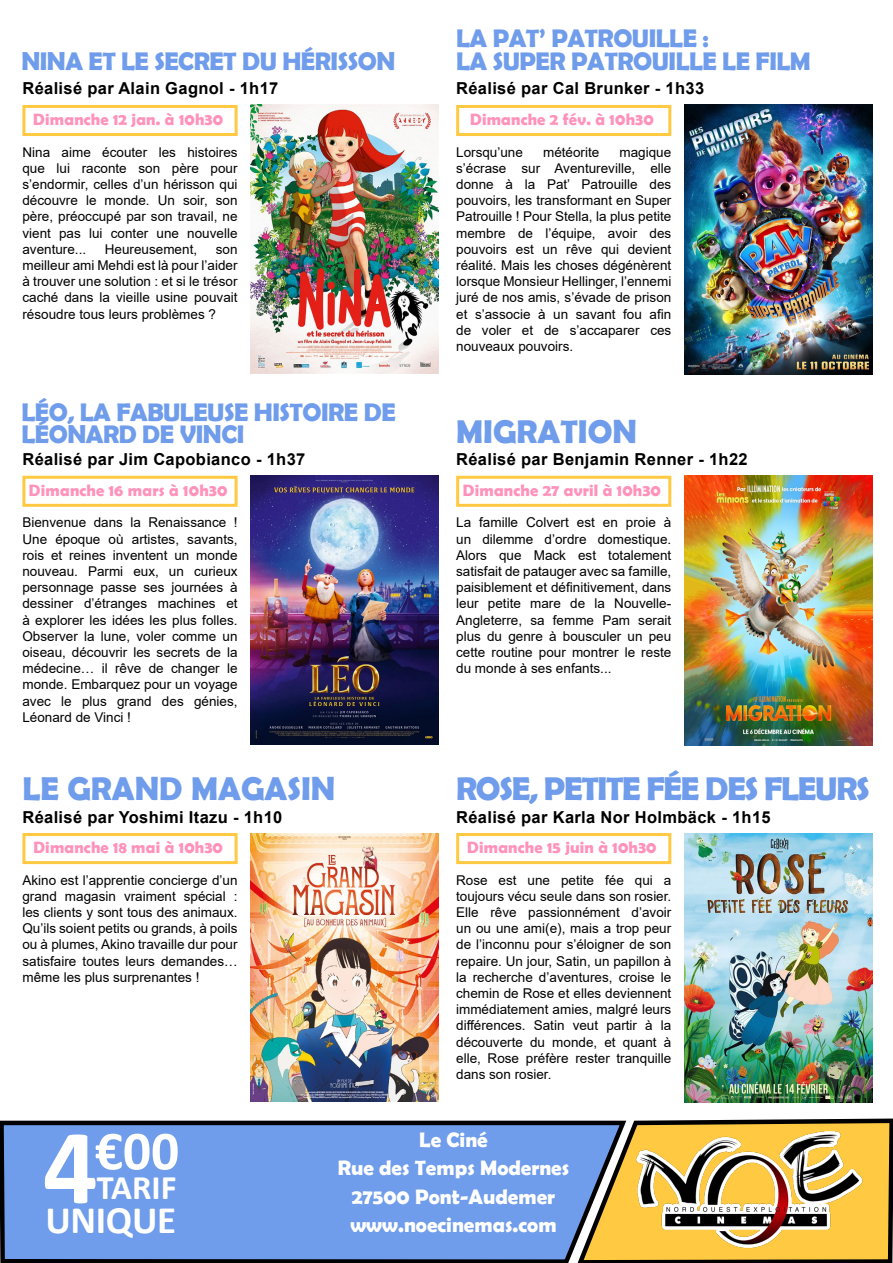
<style>
.page{position:relative;width:893px;height:1263px;background:#fff}
.page>*{position:absolute;margin:0;border:0;box-sizing:border-box;transform-origin:0 0}
.t1{font:700 108px "Calibri";color:#fff}
.t2{font:700 55.5px "Calibri";color:#fff}
.t3{font:700 39px "Calibri";letter-spacing:-.01em;color:#fff}
.t4{font:700 34.5px "Calibri";color:#fff}
.t5{font:700 33px "Berlin Sans FB Demi";letter-spacing:-.04em;color:#6f9ceb}
.t6{font:700 33px "Berlin Sans FB Demi";color:#6f9ceb}
.t7{font:700 25.5px/22.5px "Berlin Sans FB Demi";letter-spacing:-.02em;color:#6f9ceb}
.t8{font:700 21px/28.5px "Berlin Sans FB Demi";color:#fff;text-align:center}
.t9{font:700 16.5px "Arial";letter-spacing:.02em;color:#000}
.t10{font:700 16.5px "Berlin Sans FB Demi";letter-spacing:.01em;color:#ff92bb}
.t11{font:13.5px/16.2px "Arial";color:#000;text-align:justify}
</style>
<div class="page">
<img style="left:684px;top:833px;width:188px;height:269px">
<div style="left:456px;top:833px;width:215px;height:31px;border:3px solid #ffc942"></div>
<img style="left:250px;top:833px;width:188px;height:269px">
<div style="left:22px;top:833px;width:216px;height:31px;border:3px solid #ffc942"></div>
<img style="left:684px;top:476px;width:188px;height:269px">
<div style="left:456px;top:476px;width:215px;height:31px;border:3px solid #ffc942"></div>
<img style="left:250px;top:476px;width:188px;height:269px">
<div style="left:22px;top:476px;width:216px;height:31px;border:3px solid #ffc942"></div>
<img style="left:684px;top:105px;width:188px;height:269px">
<div style="left:456px;top:105px;width:215px;height:31px;border:3px solid #ffc942"></div>
<img style="left:250px;top:105px;width:188px;height:269px">
<div style="left:22px;top:105px;width:216px;height:31px;border:3px solid #ffc942"></div>
<svg style="left:0;top:1120px;width:574px;height:143px;background:#6892db"></svg>
<svg style="left:574px;top:1118px;width:319px;height:145px;background:#b1995a"></svg>
<img style="left:636px;top:1129px;width:227px;height:122px">
<p class="t7" style="left:21px;top:50px;width:376px">NINA ET LE SECRET DU HÉRISSON</p>
<p class="t9" style="left:22px;top:76px;width:257px">Réalisé par Alain Gagnol - 1h17</p>
<p class="t10" style="left:33px;top:110px;width:191px">Dimanche 12 jan. à 10h30</p>
<p class="t11" style="left:22px;top:144px;width:217px">Nina aime écouter les histoires que lui raconte son père pour s’endormir, celles d’un hérisson qui découvre le monde. Un soir, son père, préoccupé par son travail, ne vient pas lui conter une nouvelle aventure...</p>
<p class="t11" style="left:105px;top:241px;width:94px">Heureusement,</p>
<p class="t11" style="left:22px;top:241px;width:217px;text-indent:193px">son meilleur ami Mehdi est là pour l’aider à trouver une solution : et si le trésor caché dans la vieille usine pouvait résoudre tous leurs problèmes ?</p>
<p class="t7" style="left:456px;top:27px;width:254px">LA PAT’ PATROUILLE :</p>
<p class="t7" style="left:456px;top:49px;width:356px">LA SUPER PATROUILLE LE FILM</p>
<p class="t9" style="left:456px;top:76px;width:249px">Réalisé par Cal Brunker - 1h33</p>
<p class="t10" style="left:470px;top:110px;width:185px">Dimanche 2 fév. à 10h30</p>
<p class="t11" style="left:456px;top:144px;width:68px">Lorsqu’une</p>
<p class="t11" style="left:543px;top:144px;width:58px">météorite</p>
<p class="t11" style="left:456px;top:144px;width:217px;text-indent:163px">magique s’écrase sur Aventureville, elle donne à la Pat’ Patrouille des pouvoirs, les transformant en Super Patrouille ! Pour Stella, la plus petite membre de l’équipe, avoir des pouvoirs est un rêve qui devient réalité. Mais les choses dégénèrent lorsque Monsieur Hellinger, l’ennemi juré de nos amis, s’évade de prison et s’associe à un savant fou afin de voler et de s’accaparer ces nouveaux pouvoirs.</p>
<p class="t7" style="left:21px;top:400px;width:376px">LÉO, LA FABULEUSE HISTOIRE DE<br>LÉONARD DE VINCI</p>
<p class="t10" style="left:29px;top:480px;width:200px">Dimanche 16 mars à 10h30</p>
<p class="t6" style="left:456px;top:413px;width:182px">MIGRATION</p>
<p class="t9" style="left:22px;top:448px;width:284px">Réalisé par Jim Capobianco - 1h37</p>
<p class="t9" style="left:456px;top:448px;width:293px">Réalisé par Benjamin Renner - 1h22</p>
<p class="t10" style="left:463px;top:480px;width:200px">Dimanche 27 avril à 10h30</p>
<p class="t11" style="left:22px;top:514px;width:217px">Bienvenue dans la Renaissance !<br>Une époque où artistes, savants, rois et reines inventent un monde nouveau. Parmi eux, un curieux personnage passe ses journées à dessiner d’étranges machines et à explorer les idées les plus folles.<br>Observer la lune, voler comme un oiseau, découvrir les secrets de la médecine… il rêve de changer le monde. Embarquez pour un voyage avec le plus grand des génies, Léonard de Vinci !</p>
<p class="t6" style="left:22px;top:769px;width:315px">LE GRAND MAGASIN</p>
<p class="t9" style="left:22px;top:805px;width:261px">Réalisé par Yoshimi Itazu - 1h10</p>
<p class="t10" style="left:33px;top:838px;width:191px">Dimanche 18 mai à 10h30</p>
<p class="t11" style="left:22px;top:872px;width:217px">Akino est l’apprentie concierge d’un grand magasin vraiment spécial : les clients y sont tous des animaux.<br>Qu’ils soient petits ou grands, à poils ou à plumes, Akino travaille dur pour satisfaire toutes leurs demandes… même les plus surprenantes !</p>
<p class="t11" style="left:456px;top:514px;width:217px">La famille Colvert est en proie à un dilemme d’ordre domestique.<br>Alors que Mack est totalement satisfait de patauger avec sa famille, paisiblement et définitivement, dans leur petite mare de la Nouvelle-Angleterre, sa femme Pam serait plus du genre à bousculer un peu cette routine pour montrer le reste du monde à ses enfants...</p>
<p class="t5" style="left:456px;top:769px;width:415px">ROSE, PETITE FÉE DES FLEURS</p>
<p class="t9" style="left:456px;top:805px;width:316px">Réalisé par Karla Nor Holmbäck - 1h15</p>
<p class="t10" style="left:467px;top:838px;width:191px">Dimanche 15 juin à 10h30</p>
<p class="t11" style="left:456px;top:872px;width:217px">Rose est une petite fée qui a toujours vécu seule dans son rosier.<br>Elle rêve passionnément d’avoir un ou une ami(e), mais a trop peur de l’inconnu pour s’éloigner de son repaire. Un jour, Satin, un papillon à la recherche d’aventures, croise le chemin de Rose et elles deviennent immédiatement amies, malgré leurs différences. Satin veut partir à la découverte du monde, et quant à elle, Rose préfère rester tranquille dans son rosier.</p>
<p class="t1" style="left:43px;top:1091px;width:56px">4</p>
<p class="t2" style="left:95px;top:1112px;width:86px">€00</p>
<p class="t4" style="left:97px;top:1163px;width:81px">TARIF</p>
<p class="t3" style="left:45px;top:1193px;width:132px">UNIQUE</p>
<p class="t8" style="left:338px;top:1125px;width:233px">Le Ciné<br>Rue des Temps Modernes<br>27500 Pont-Audemer www.noecinemas.com</p>
</div>
